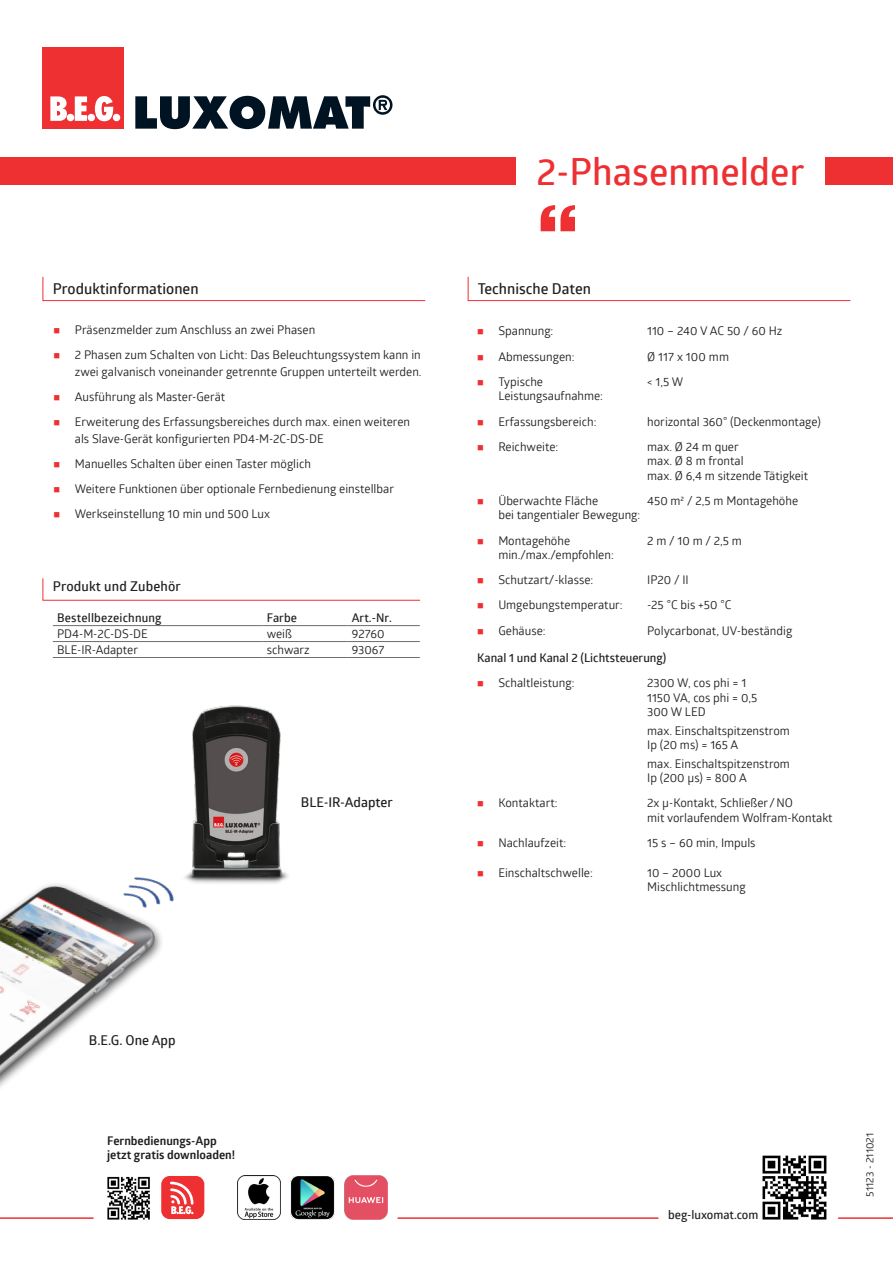
<style>
.page{position:relative;width:893px;height:1263px;background:#fff}
.page>*{position:absolute;margin:0;border:0;box-sizing:border-box;transform-origin:0 0}
.t1{font:600 37.5px "Glober";letter-spacing:.005em;color:#ee3033}
.t2{font:600 15px "Glober";color:#231f20}
.t3{font:600 13.5px "Glober";color:#231f20}
.t4{font:12px/14.4px "Glober";color:#231f20}
.t5{font:600 12px "Glober";color:#231f20}
.t6{font:700 12px/14.4px "Glober";color:#231f20}
.t7{font:10.5px "Glober";color:#231f20}
.s1{color:#ee3033}
</style>
<div class="page">
<svg style="left:42px;top:276px;width:384px;height:25px"></svg>
<svg style="left:467px;top:276px;width:384px;height:25px"></svg>
<svg style="left:42px;top:578px;width:379px;height:23px"></svg>
<hr style="left:53px;top:625px;width:209px;height:1px;background:#6c6d70">
<hr style="left:262px;top:625px;width:86px;height:1px;background:#6c6d70">
<hr style="left:348px;top:625px;width:72px;height:1px;background:#6c6d70">
<hr style="left:53px;top:641px;width:209px;height:1px;background:#6c6d70">
<hr style="left:262px;top:641px;width:86px;height:1px;background:#6c6d70">
<hr style="left:348px;top:641px;width:72px;height:1px;background:#6c6d70">
<hr style="left:53px;top:657px;width:209px;height:1px;background:#6c6d70">
<hr style="left:262px;top:657px;width:86px;height:1px;background:#6c6d70">
<hr style="left:348px;top:657px;width:72px;height:1px;background:#6c6d70">
<div style="left:0;top:157px;width:515px;height:28px;background:#ee3033"></div>
<div style="left:826px;top:157px;width:67px;height:28px;background:#ee3033"></div>
<img style="left:762px;top:1155px;width:65px;height:65px">
<hr style="left:838px;top:1217px;width:55px;height:2px;background:#ee3033">
<hr style="left:398px;top:1217px;width:260px;height:2px;background:#ee3033">
<hr style="left:0;top:1217px;width:94px;height:2px;background:#ee3033">
<div style="left:43px;top:48px;width:81px;height:81px;background:#ee3033"></div>
<svg style="left:50px;top:96px;width:17px;height:25px"></svg>
<div style="left:67px;top:114px;width:7px;height:7px;background:#fff;border-radius:50%"></div>
<svg style="left:75px;top:96px;width:12px;height:25px"></svg>
<div style="left:88px;top:114px;width:7px;height:7px;background:#fff;border-radius:50%"></div>
<svg style="left:95px;top:96px;width:18px;height:25px"></svg>
<div style="left:113px;top:114px;width:7px;height:7px;background:#fff;border-radius:50%"></div>
<svg style="left:135px;top:95px;width:257px;height:34px"></svg>
<svg style="left:161px;top:1176px;width:43px;height:43px;background:#f1595b"></svg>
<img style="left:238px;top:1176px;width:43px;height:43px">
<img style="left:291px;top:1176px;width:44px;height:43px">
<img style="left:344px;top:1176px;width:43px;height:43px">
<img style="left:107px;top:1178px;width:43px;height:42px">
<img style="left:192px;top:705px;width:96px;height:179px">
<img style="left:0;top:884px;width:186px;height:294px">
<svg style="left:94px;top:840px;width:111px;height:106px"></svg>
<img style="left:106px;top:861px;width:80px;height:69px">
<h1 class="t1" style="left:537px;top:146px;width:269px">2-Phasenmelder</h1>
<p class="t2" style="left:53px;top:278px;width:147px">Produktinformationen</p>
<p class="t2" style="left:478px;top:278px;width:115px">Technische Daten</p>
<p class="t4" style="left:54px;top:322px;width:263px"><span class="s1">■</span> Präsenzmelder zum Anschluss an zwei Phasen</p>
<p class="t4" style="left:54px;top:346px;width:370px;line-height:16.5px;text-align:right"><span class="s1">■</span> 2 Phasen zum Schalten von Licht: Das Beleuchtungssystem kann in zwei galvanisch voneinander getrennte Gruppen unterteilt werden.</p>
<p class="t4" style="left:54px;top:389px;width:173px"><span class="s1">■</span> Ausführung als Master-Gerät</p>
<p class="t4" style="left:75px;top:413px;width:337px;line-height:16.5px;text-indent:-21px"><span class="s1">■</span> Erweiterung des Erfassungsbereiches durch max. einen weiteren als Slave-Gerät konfigurierten PD4-M-2C-DS-DE</p>
<p class="t4" style="left:54px;top:456px;width:259px"><span class="s1">■</span> Manuelles Schalten über einen Taster möglich</p>
<p class="t4" style="left:54px;top:481px;width:342px"><span class="s1">■</span> Weitere Funktionen über optionale Fernbedienung einstellbar</p>
<p class="t4" style="left:54px;top:506px;width:218px"><span class="s1">■</span> Werkseinstellung 10 min und 500 Lux</p>
<p class="t3" style="left:53px;top:577px;width:130px">Produkt und Zubehör</p>
<p class="t5" style="left:57px;top:609px;width:106px">Bestellbezeichnung</p>
<p class="t5" style="left:267px;top:609px;width:32px">Farbe</p>
<p class="t5" style="left:352px;top:609px;width:42px">Art.-Nr.</p>
<p class="t4" style="left:57px;top:626px;width:92px">PD4-M-2C-DS-DE</p>
<p class="t4" style="left:267px;top:626px;width:27px">weiß</p>
<p class="t4" style="left:352px;top:626px;width:34px">92760</p>
<p class="t4" style="left:57px;top:642px;width:83px">BLE-IR-Adapter</p>
<p class="t4" style="left:267px;top:642px;width:45px">schwarz</p>
<p class="t4" style="left:352px;top:642px;width:34px">93067</p>
<p class="t3" style="left:301px;top:792px;width:93px">BLE-IR-Adapter</p>
<p class="t4" style="left:477px;top:323px;width:78px"><span class="s1">■</span> Spannung:</p>
<p class="t4" style="left:647px;top:323px;width:137px">110 – 240 V AC 50 / 60 Hz</p>
<p class="t4" style="left:477px;top:349px;width:99px"><span class="s1">■</span> Abmessungen:</p>
<p class="t4" style="left:647px;top:349px;width:83px">Ø 117 x 100 mm</p>
<p class="t4" style="left:477px;top:374px;width:68px"><span class="s1">■</span> Typische</p>
<p class="t4" style="left:647px;top:374px;width:38px">&lt; 1,5 W</p>
<p class="t4" style="left:498px;top:388px;width:106px">Leistungsaufnahme:</p>
<p class="t4" style="left:477px;top:414px;width:121px"><span class="s1">■</span> Erfassungsbereich:</p>
<p class="t4" style="left:647px;top:414px;width:175px">horizontal 360° (Deckenmontage)</p>
<p class="t4" style="left:477px;top:439px;width:83px"><span class="s1">■</span> Reichweite:</p>
<p class="t4" style="left:647px;top:439px;width:162px">max. Ø 24 m quer<br>max. Ø 8 m frontal<br>max. Ø 6,4 m sitzende Tätigkeit</p>
<p class="t4" style="left:477px;top:493px;width:123px"><span class="s1">■</span> Überwachte Fläche</p>
<p class="t4" style="left:647px;top:493px;width:152px">450 m² / 2,5 m Montagehöhe</p>
<p class="t4" style="left:498px;top:507px;width:143px">bei tangentialer Bewegung:</p>
<p class="t4" style="left:477px;top:533px;width:95px"><span class="s1">■</span> Montagehöhe</p>
<p class="t4" style="left:647px;top:533px;width:96px">2 m / 10 m / 2,5 m</p>
<p class="t4" style="left:498px;top:547px;width:117px">min./max./empfohlen:</p>
<p class="t4" style="left:477px;top:572px;width:118px"><span class="s1">■</span> Schutzart/-klasse:</p>
<p class="t4" style="left:647px;top:572px;width:43px">IP20 / II</p>
<p class="t4" style="left:477px;top:597px;width:147px"><span class="s1">■</span> Umgebungstemperatur:</p>
<p class="t4" style="left:647px;top:597px;width:86px">-25 °C bis +50 °C</p>
<p class="t4" style="left:477px;top:623px;width:70px"><span class="s1">■</span> Gehäuse:</p>
<p class="t4" style="left:647px;top:623px;width:147px">Polycarbonat, UV-beständig</p>
<p class="t5" style="left:477px;top:649px;width:191px">Kanal 1 und Kanal 2 (Lichtsteuerung)</p>
<p class="t4" style="left:477px;top:675px;width:99px"><span class="s1">■</span> Schaltleistung:</p>
<p class="t4" style="left:647px;top:675px;width:112px">2300 W, cos phi = 1<br>1150 VA, cos phi = 0,5<br>300 W LED</p>
<p class="t4" style="left:647px;top:723px;width:144px">max. Einschaltspitzenstrom<br>Ip (20 ms) = 165 A</p>
<p class="t4" style="left:647px;top:756px;width:144px">max. Einschaltspitzenstrom<br>Ip (200 µs) = 800 A</p>
<p class="t4" style="left:477px;top:795px;width:82px"><span class="s1">■</span> Kontaktart:</p>
<p class="t4" style="left:647px;top:795px;width:187px">2x µ-Kontakt, Schließer/NO<br>mit vorlaufendem Wolfram-Kontakt</p>
<p class="t4" style="left:477px;top:835px;width:91px"><span class="s1">■</span> Nachlaufzeit:</p>
<p class="t4" style="left:647px;top:835px;width:110px">15 s – 60 min, Impuls</p>
<p class="t4" style="left:477px;top:864px;width:117px"><span class="s1">■</span> Einschaltschwelle:</p>
<p class="t4" style="left:647px;top:864px;width:100px">10 – 2000 Lux<br>Mischlichtmessung</p>
<p class="t3" style="left:89px;top:1030px;width:88px">B.E.G. One App</p>
<p class="t6" style="left:107px;top:1133px;width:130px">Fernbedienungs-App jetzt gratis downloaden!</p>
<p class="t5" style="left:668px;top:1206px;width:92px">beg-luxomat.com</p>
<p class="t7" style="left:862px;top:1197px;width:65px;rotate:-90deg">51123 - 211021</p>
</div>
